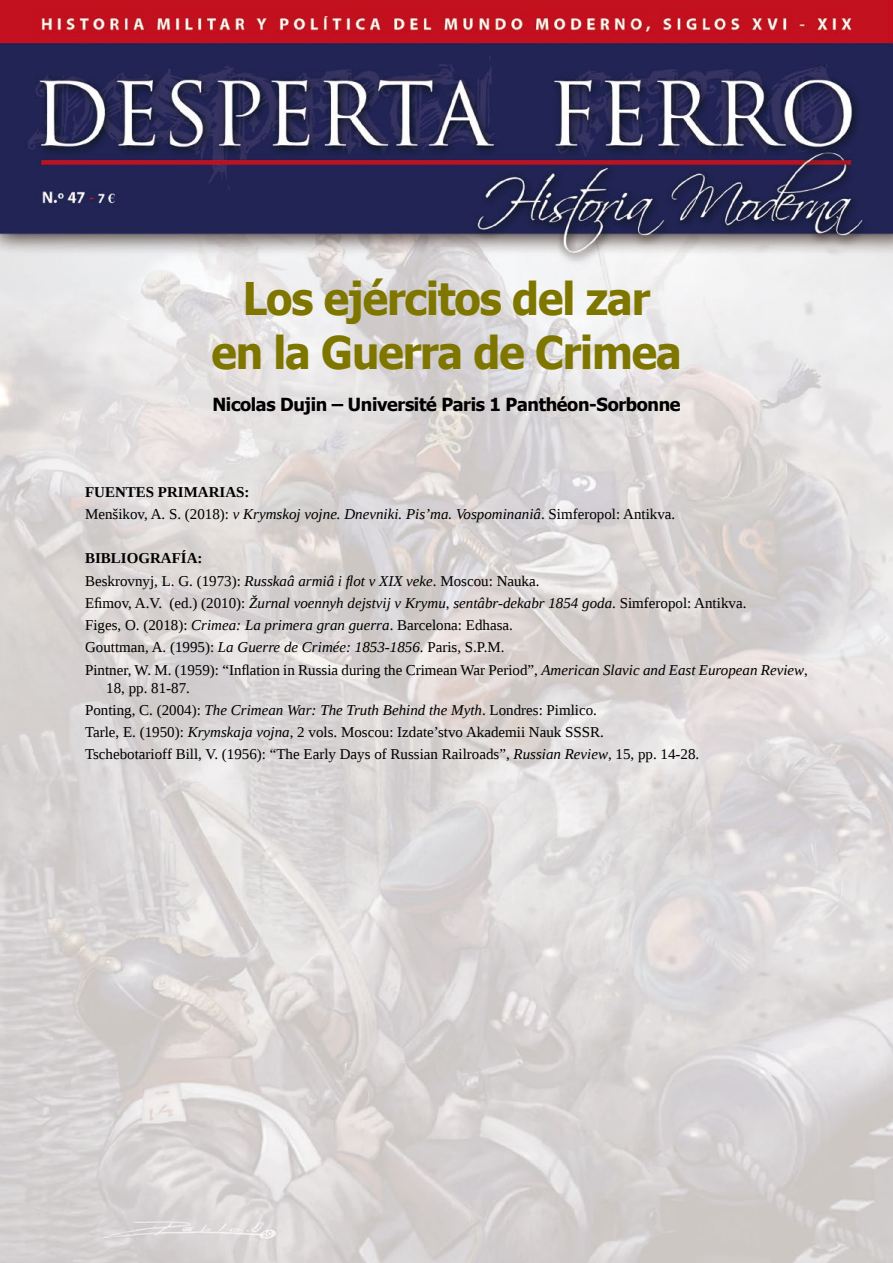
<style>
.page{position:relative;width:893px;height:1263px;background:#fff}
.page>*{position:absolute;margin:0;border:0;box-sizing:border-box;transform-origin:0 0}
.t1{font:700 45px/54px "Tahoma";letter-spacing:-.025em;color:#7f7600;text-align:center;scale:.95 1}
.t2{font:700 18px "Tahoma";letter-spacing:-.02em;color:#000}
.t3{font:15px/22.2px "Liberation Serif";color:#000}
.t4{font:italic 15px/22.2px "Liberation Serif";color:#000}
.s1{font-weight:700;font-style:normal}
.s2{font-style:normal}
.s3{font-weight:700}
.s4{font-style:italic}
</style>
<div class="page">
<img style="left:0;top:0;width:893px;height:1263px">
<h1 class="t1" style="left:211px;top:274px;width:497px">Los ejércitos del zar en la Guerra de Crimea</h1>
<p class="t2" style="left:212px;top:391px;width:470px">Nicolas Dujin – Université Paris 1 Panthéon-Sorbonne</p>
<p class="t4" style="left:85px;top:480px;width:592px"><span class="s1">FUENTES PRIMARIAS:<br></span><span class="s2">Menšikov, A. S. (2018):</span> v Krymskoj vojne. Dnevniki. Pis’ma. Vospominaniâ<span class="s2">. Simferopol: Antikva.</span></p>
<p class="t3" style="left:85px;top:547px;width:724px"><span class="s3">BIBLIOGRAFÍA:<br></span>Beskrovnyj, L. G. (1973): <span class="s4">Russkaâ armiâ i flot v XIX veke</span>. Moscou: Nauka.<br>Efimov, A.V. (ed.) (2010): <span class="s4">Žurnal voennyh dejstvij v Krymu, sentâbr-dekabr 1854 goda</span>. Simferopol: Antikva.<br>Figes, O. (2018): <span class="s4">Crimea: La primera gran guerra</span>. Barcelona: Edhasa.<br>Gouttman, A. (1995): <span class="s4">La Guerre de Crimée: 1853-1856</span>. Paris, S.P.M.<br>Pintner, W. M. (1959): “Inflation in Russia during the Crimean War Period”, <span class="s4">American Slavic and East European Review</span>,</p>
<p class="t3" style="left:85px;top:676px;width:616px;text-indent:21px">18, pp. 81-87.<br>Ponting, C. (2004): <span class="s4">The Crimean War: The Truth Behind the Myth</span>. Londres: Pimlico.<br>Tarle, E. (1950): <span class="s4">Krymskaja vojna</span>, 2 vols. Moscou: Izdate’stvo Akademii Nauk SSSR.<br>Tschebotarioff Bill, V. (1956): “The Early Days of Russian Railroads”, <span class="s4">Russian Review</span>, 15, pp. 14-28.</p>
</div>
